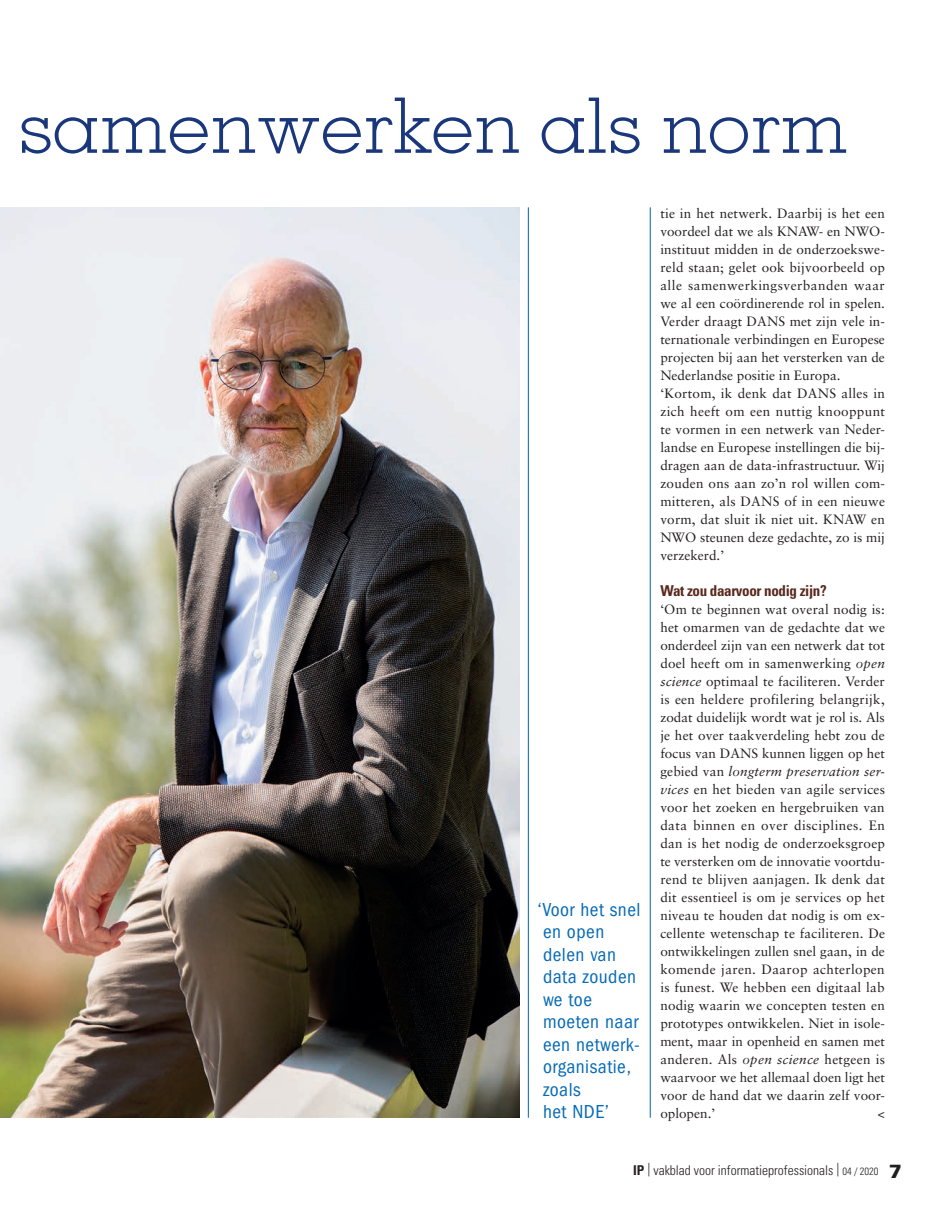
<style>
.page{position:relative;width:936px;height:1212px;background:#fff}
.page>*{position:absolute;margin:0;border:0;box-sizing:border-box;transform-origin:0 0}
.t1{font:300 76.5px "Memphis";color:#19377a}
.t2{font:condensed 19.5px/22.5px "Franklin Gothic";letter-spacing:.025em;color:#086bb6}
.t3{font:700 condensed 15px "Univers";letter-spacing:-.025em;color:#59291d}
.t4{font:13.5px/18px "Sabon";letter-spacing:.005em;color:#231f20}
.t5{font:300 condensed 13.5px "Univers";color:#231f20}
.s1{font-style:italic}
.s2{font-weight:700}
.s3{font-size:10.5px}
.s4{font-weight:900;font-stretch:normal;font-size:19.2px}
</style>
<div class="page">
<hr style="left:649px;top:207px;width:1px;height:911px;background:#086bb6">
<hr style="left:528px;top:207px;width:1px;height:911px;background:#086bb6">
<img style="left:0;top:207px;width:519px;height:911px">
<h1 class="t1" style="left:19px;top:79px;width:830px">samenwerken als norm</h1>
<h2 class="t2" style="left:538px;top:898px;width:104px">‘Voor het snel en open delen van data zouden we toe moeten naar een netwerk&shy;organisatie, zoals<br>het NDE’</h2>
<p class="t4" style="left:660px;top:204px;width:226px">tie in het netwerk. Daarbij is het een voordeel dat we als KNAW- en NWO&shy;instituut midden in de onderzoekswe&shy;reld staan; gelet ook bijvoorbeeld op alle samenwerkingsverbanden waar we al een coördinerende rol in spelen.<br>Verder draagt DANS met zijn vele in&shy;ternationale verbindingen en Europese projecten bij aan het versterken van de Nederlandse positie in Europa. ‘Kortom, ik denk dat DANS alles in zich heeft om een nuttig knooppunt te vormen in een netwerk van Neder&shy;landse en Europese instellingen die bij&shy;dragen aan de data-infrastructuur. Wij zouden ons aan zo’n rol willen com&shy;mitteren, als DANS of in een nieuwe vorm, dat sluit ik niet uit. KNAW en NWO steunen deze gedachte, zo is mij verzekerd.’</p>
<p class="t3" style="left:660px;top:581px;width:168px">Wat zou daarvoor nodig zijn?</p>
<p class="t4" style="left:660px;top:600px;width:226px;text-align:justify">‘Om te beginnen wat overal nodig is: het omarmen van de gedachte dat we onderdeel zijn van een netwerk dat tot doel heeft om in samenwerking <span class="s1">open science</span> optimaal te faciliteren. Verder is een heldere profilering belangrijk, zodat duidelijk wordt wat je rol is. Als je het over taakverdeling hebt zou de focus van DANS kunnen liggen op het gebied van <span class="s1">longterm preservation ser&shy;vices</span> en het bieden van agile services voor het zoeken en hergebruiken van data binnen en over disciplines. En dan is het nodig de onderzoeksgroep te versterken om de innovatie voortdu&shy;rend te blijven aanjagen. Ik denk dat dit essentieel is om je services op het niveau te houden dat nodig is om ex&shy;cellente wetenschap te faciliteren. De ontwikkelingen zullen snel gaan, in de komende jaren. Daarop achterlopen is funest. We hebben een digitaal lab nodig waarin we concepten testen en prototypes ontwikkelen. Niet in isole&shy;ment, maar in openheid en samen met anderen. Als <span class="s1">open science</span> hetgeen is waarvoor we het allemaal doen ligt het voor de hand dat we daarin zelf voor&shy;oplopen.’</p>
<p class="t4" style="left:877px;top:1104px;width:9px">&lt;</p>
<p class="t5" style="left:633px;top:1162px;width:270px"><span class="s2">IP</span> | vakblad voor informatieprofessionals | <span class="s3">04 / 2020</span> <span class="s4">7</span></p>
</div>
